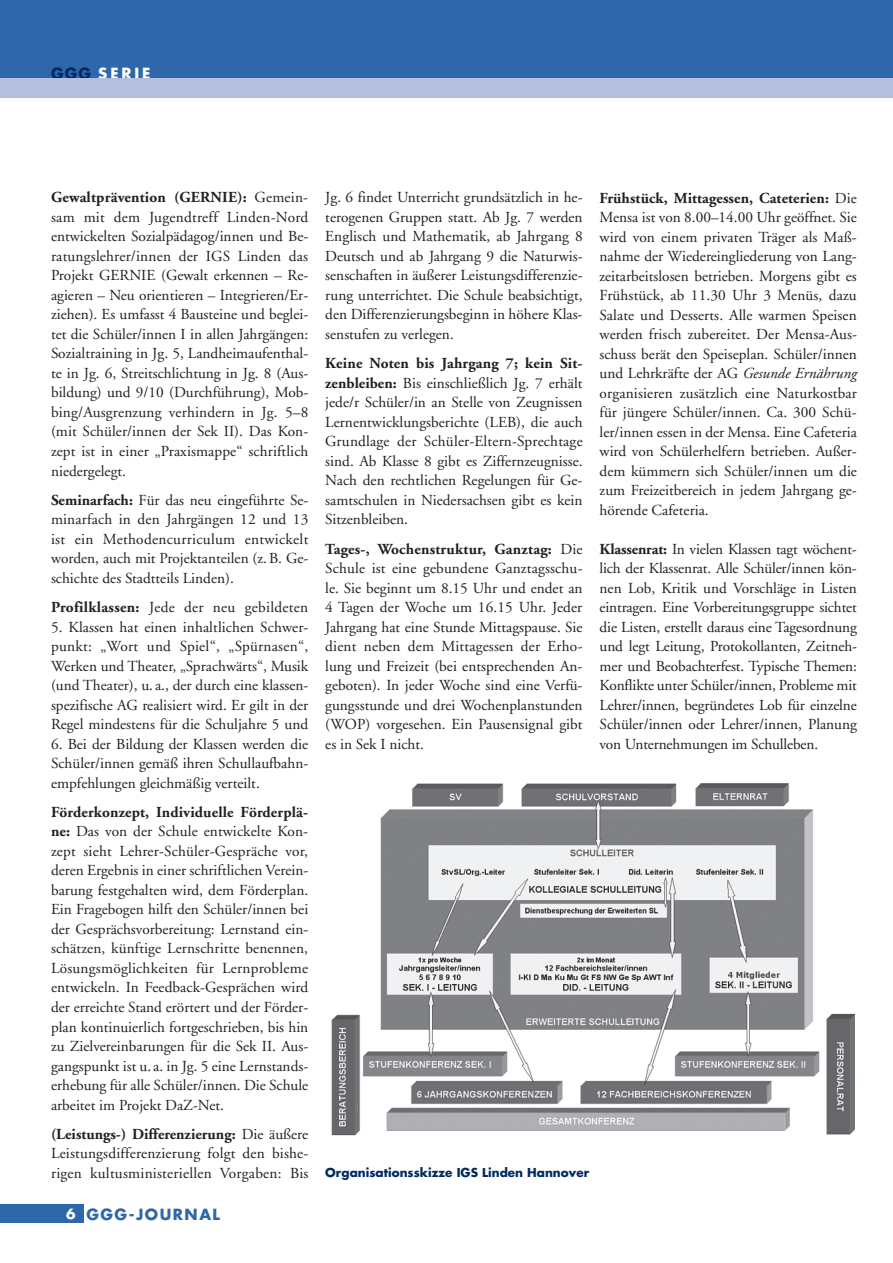
<style>
.page{position:relative;width:893px;height:1263px;background:#fff}
.page>*{position:absolute;margin:0;border:0;box-sizing:border-box;transform-origin:0 0}
.t1{font:15.3px/19.5px "Adobe Garamond";color:#231f20;text-align:justify}
.t2{font:15.3px "Adobe Garamond";letter-spacing:.02em;color:#231f20}
.t3{font:700 15px "Futura";letter-spacing:.1em;color:#2e68aa}
.t4{font:700 15px "Futura";letter-spacing:.19em;color:#fff}
.s1{color:#002a5f}
.s2{font-weight:700}
.s3{font-family:"Futura";font-weight:700;font-size:12px;color:#002a5f}
.s4{font-style:italic}
.s5{font-size:13.8px;color:#fff}
</style>
<div class="page">
<div style="left:0;top:0;width:893px;height:79px;background:#2e68aa"></div>
<div style="left:0;top:79px;width:893px;height:19px;background:#b5bfdd"></div>
<div style="left:0;top:1204px;width:83px;height:19px;background:#2e68aa"></div>
<img style="left:331px;top:783px;width:524px;height:353px">
<p class="t4" style="left:51px;top:63px;width:101px"><span class="s1">GGG</span> Seri e</p>
<p class="t1" style="left:51px;top:188px;width:259px"><span class="s2">Gewaltprävention (GERNIE):</span> Gemein&shy;sam mit dem Jugendtreff Linden-Nord entwickelten Sozialpädagog/innen und Be&shy;ratungslehrer/innen der IGS Linden das Projekt GERNIE (Gewalt erkennen – Re&shy;agieren – Neu orientieren – Integrieren/Er&shy;ziehen). Es umfasst 4 Bausteine und beglei&shy;tet die Schüler/innen I in allen Jahrgängen:<br>Sozialtraining in Jg. 5, Landheimaufenthal&shy;te in Jg. 6, Streitschlichtung in Jg. 8 (Aus&shy;bildung) und 9/10 (Durchführung), Mob&shy;bing/Ausgrenzung verhindern in Jg. 5–8 (mit Schüler/innen der Sek II). Das Kon&shy;zept ist in einer „Praxismappe“ schriftlich niedergelegt.</p>
<p class="t1" style="left:51px;top:490px;width:259px"><span class="s2">Seminarfach:</span> Für das neu eingeführte Se&shy;minarfach in den Jahrgängen 12 und 13 ist ein Methodencurriculum entwickelt worden, auch mit Projektanteilen (z.B. Ge&shy;schichte des Stadtteils Linden).</p>
<p class="t2" style="left:51px;top:599px;width:259px"><span class="s2">Profilklassen:</span> Jede der neu gebildeten</p>
<p class="t1" style="left:51px;top:617px;width:259px">5. Klassen hat einen inhaltlichen Schwer&shy;punkt: „Wort und Spiel“, „Spürnasen“, Werken und Theater, „Sprachwärts“, Musik (und Theater), u. a., der durch eine klassen&shy;spezifische AG realisiert wird. Er gilt in der Regel mindestens für die Schuljahre 5 und</p>
<p class="t1" style="left:51px;top:734px;width:259px">6. Bei der Bildung der Klassen werden die Schüler/innen gemäß ihren Schullaufbahn&shy;empfehlungen gleichmäßig verteilt.</p>
<p class="t1" style="left:51px;top:803px;width:259px"><span class="s2">Förderkonzept, Individuelle Förderplä&shy;ne:</span> Das von der Schule entwickelte Kon&shy;zept sieht Lehrer-Schüler-Gespräche vor, deren Ergebnis in einer schriftlichen Verein&shy;barung festgehalten wird, dem Förderplan.<br>Ein Fragebogen hilft den Schüler/innen bei der Gesprächsvorbereitung: Lernstand ein&shy;schätzen, künftige Lernschritte benennen, Lösungsmöglichkeiten für Lernprobleme entwickeln. In Feedback-Gesprächen wird der erreichte Stand erörtert und der Förder&shy;plan kontinuierlich fortgeschrieben, bis hin zu Zielvereinbarungen für die Sek II. Aus&shy;gangspunkt ist u. a. in Jg. 5 eine Lernstands&shy;erhebung für alle Schüler/innen. Die Schule arbeitet im Projekt DaZ-Net.</p>
<p class="t1" style="left:51px;top:1124px;width:539px;text-align:left"><span class="s2">(Leistungs-) Differenzierung:</span> Die äußere<br>Leistungsdifferenzierung folgt den bishe-<br>rigen kultusministeriellen Vorgaben: Bis <span class="s3">Organisationsskizze IGS Linden Hannover</span></p>
<p class="t1" style="left:325px;top:188px;width:259px">Jg. 6 findet Unterricht grundsätzlich in he&shy;terogenen Gruppen statt. Ab Jg. 7 werden Englisch und Mathematik, ab Jahrgang 8<br>Deutsch und ab Jahrgang 9 die Naturwis&shy;senschaften in äußerer Leistungsdifferenzie&shy;rung unterrichtet. Die Schule beabsichtigt, den Differenzierungsbeginn in höhere Klas&shy;senstufen zu verlegen.</p>
<p class="t1" style="left:325px;top:354px;width:259px"><span class="s2">Keine Noten bis Jahrgang 7; kein Sit&shy;zenbleiben:</span> Bis einschließlich Jg. 7 erhält jede/r Schüler/in an Stelle von Zeugnissen Lernentwicklungsberichte (LEB), die auch Grundlage der Schüler-Eltern-Sprechtage sind. Ab Klasse 8 gibt es Ziffernzeugnisse.<br>Nach den rechtlichen Regelungen für Ge&shy;samtschulen in Niedersachsen gibt es kein Sitzenbleiben.</p>
<p class="t1" style="left:325px;top:539px;width:259px"><span class="s2">Tages-, Wochenstruktur, Ganztag:</span> Die Schule ist eine gebundene Ganztagsschu&shy;le. Sie beginnt um 8.15 Uhr und endet an 4 Tagen der Woche um 16.15 Uhr. Jeder Jahrgang hat eine Stunde Mittagspause. Sie dient neben dem Mittagessen der Erho&shy;lung und Freizeit (bei entsprechenden An&shy;geboten). In jeder Woche sind eine Verfü&shy;gungsstunde und drei Wochenplanstunden (WOP) vorgesehen. Ein Pausensignal gibt es in Sek I nicht.</p>
<p class="t1" style="left:600px;top:188px;width:259px"><span class="s2">Frühstück, Mittagessen, Cateterien:</span> Die Mensa ist von 8.00–14.00 Uhr geöffnet. Sie wird von einem privaten Träger als Maß&shy;nahme der Wiedereingliederung von Lang&shy;zeitarbeitslosen betrieben. Morgens gibt es Frühstück, ab 11.30 Uhr 3 Menüs, dazu Salate und Desserts. Alle warmen Speisen werden frisch zubereitet. Der Mensa-Aus&shy;schuss berät den Speiseplan. Schüler/innen und Lehrkräfte der AG <span class="s4">Gesunde Ernährung </span>organisieren zusätzlich eine Naturkostbar für jüngere Schüler/innen. Ca. 300 Schü&shy;ler/innen essen in der Mensa. Eine Cafeteria wird von Schülerhelfern betrieben. Außer&shy;dem kümmern sich Schüler/innen um die zum Freizeitbereich in jedem Jahrgang ge&shy;hörende Cafeteria.</p>
<p class="t1" style="left:600px;top:539px;width:259px"><span class="s2">Klassenrat:</span> In vielen Klassen tagt wöchent&shy;lich der Klassenrat. Alle Schüler/innen kön&shy;nen Lob, Kritik und Vorschläge in Listen eintragen. Eine Vorbereitungsgruppe sichtet die Listen, erstellt daraus eine Tagesordnung und legt Leitung, Protokollanten, Zeitneh&shy;mer und Beobachterfest. Typische Themen:<br>Konflikte unter Schüler/innen, Probleme mit Lehrer/innen, begründetes Lob für einzelne Schüler/innen oder Lehrer/innen, Planung von Unternehmungen im Schulleben.</p>
<p class="t3" style="left:66px;top:1204px;width:153px"><span class="s5">6</span> GGG-Journal</p>
</div>
